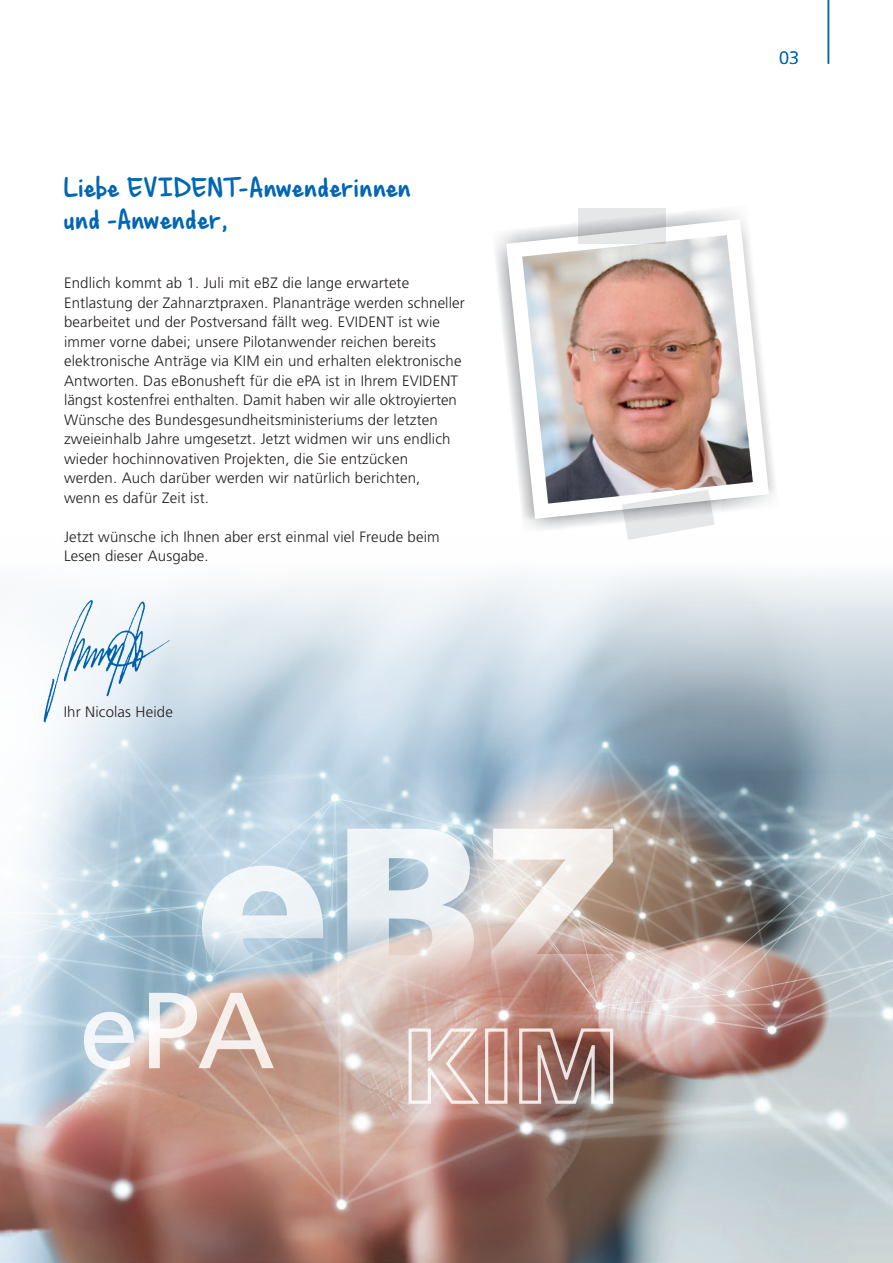
<style>
.page{position:relative;width:893px;height:1263px;background:#fff}
.page>*{position:absolute;margin:0;border:0;box-sizing:border-box;transform-origin:0 0}
.t1{font:39px/31.5px "Sassy Molassy";letter-spacing:.01em;color:#0166b3}
.t2{font:300 18px "Frutiger";color:#0166b3}
.t3{font:300 15px/19.5px "Frutiger";letter-spacing:.01em;color:#231f20}
</style>
<div class="page">
<img style="left:84px;top:572px;width:809px;height:690px">
<svg style="left:84px;top:572px;width:84px;height:18px"></svg>
<svg style="left:0;top:1069px;width:84px;height:194px;background:#b59e9d"></svg>
<hr style="left:828px;top:0;width:1px;height:64px;background:#0166b3">
<svg style="left:194px;top:294px;width:373px;height:373px"></svg>
<svg style="left:407px;top:1027px;width:208px;height:78px;background:#bf9c94"></svg>
<svg style="left:274px;top:829px;width:339px;height:158px;background:#d7d3d4"></svg>
<svg style="left:0;top:717px;width:274px;height:352px"></svg>
<img style="left:24px;top:590px;width:155px;height:153px">
<img style="left:492px;top:210px;width:283px;height:324px">
<svg style="left:506px;top:219px;width:263px;height:300px"></svg>
<img style="left:522px;top:235px;width:231px;height:269px">
<svg style="left:578px;top:208px;width:88px;height:36px;background:#d9dbdd"></svg>
<svg style="left:622px;top:489px;width:93px;height:51px"></svg>
<h1 class="t1" style="left:64px;top:168px;width:349px">Liebe EVIDENT-Anwenderinnen und -Anwender,</h1>
<p class="t3" style="left:64px;top:274px;width:402px">Endlich kommt ab 1. Juli mit eBZ die lange erwartete Entlastung der Zahnarztpraxen. Plananträge werden schneller bearbeitet und der Postversand fällt weg. EVIDENT ist wie immer vorne dabei; unsere Pilotanwender reichen bereits elektronische Anträge via KIM ein und erhalten elektronische Antworten. Das eBonusheft für die ePA ist in Ihrem EVIDENT längst kostenfrei enthalten. Damit haben wir alle oktroyierten Wünsche des Bundesgesundheitsministeriums der letzten zweieinhalb Jahre umgesetzt. Jetzt widmen wir uns endlich wieder hochinnovativen Projekten, die Sie entzücken werden. Auch darüber werden wir natürlich berichten,<br>wenn es dafür Zeit ist.</p>
<p class="t3" style="left:64px;top:527px;width:377px">Jetzt wünsche ich Ihnen aber erst einmal viel Freude beim<br>Lesen dieser Ausgabe.</p>
<p class="t3" style="left:64px;top:703px;width:111px">Ihr Nicolas Heide</p>
<p class="t2" style="left:779px;top:49px;width:22px">03</p>
</div>
